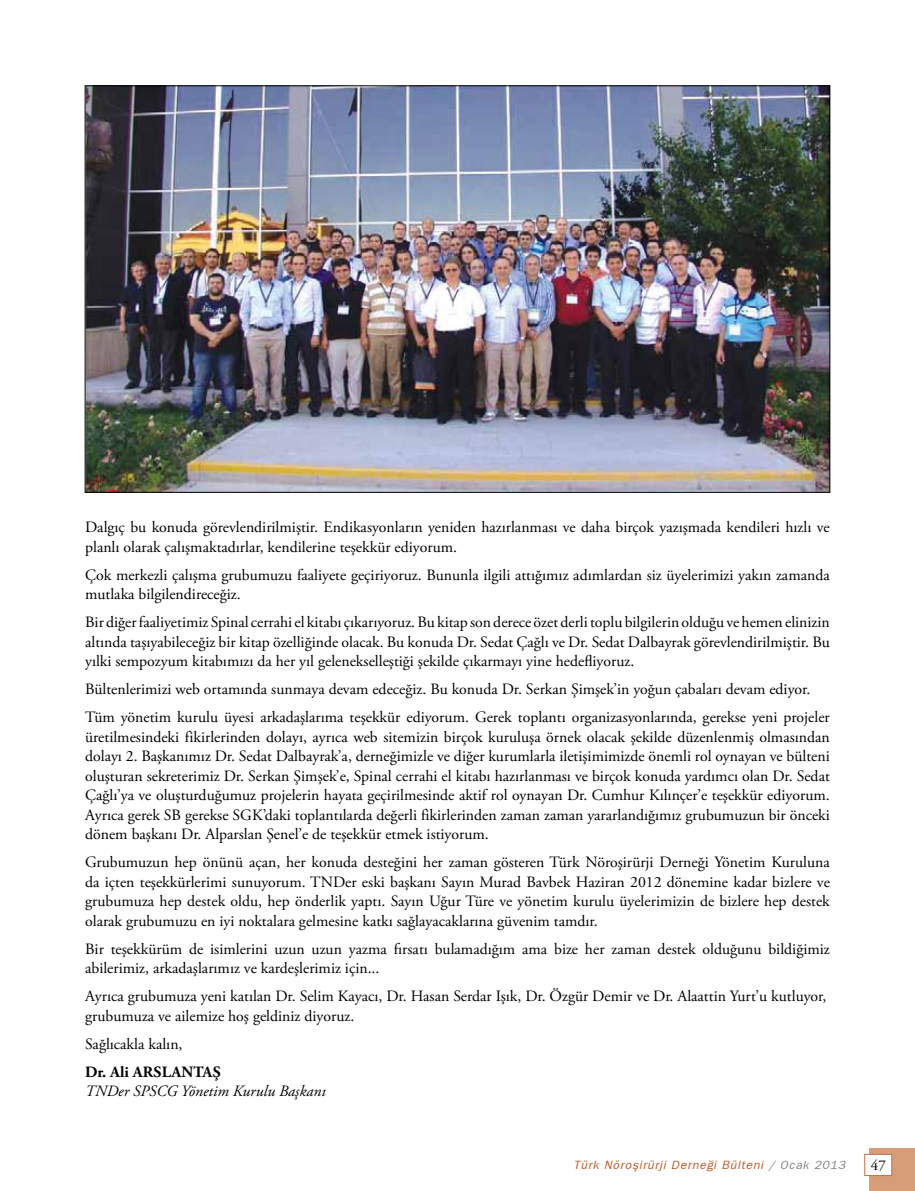
<style>
.page{position:relative;width:915px;height:1191px;background:#fff}
.page>*{position:absolute;margin:0;border:0;box-sizing:border-box;transform-origin:0 0}
.t1{font:15.75px/19.5px "Adobe Garamond Pro";color:#000}
.t2{font:italic 15.75px "Adobe Garamond Pro";color:#000}
.t3{font:15px "Adobe Garamond Pro";color:#000}
.t4{font:italic 12px "Franklin Gothic";letter-spacing:.07em;color:#b95522}
.s1{font-weight:700}
.s2{color:#808285}
</style>
<div class="page">
<div style="left:869px;top:1148px;width:45px;height:43px;background:#d79d79"></div>
<div style="left:864px;top:1154px;width:27px;height:21px;background:#fff;border:1px solid #c47140"></div>
<img style="left:87px;top:87px;width:741px;height:404px">
<p class="t1" style="left:85px;top:518px;width:746px">Dalgıç bu konuda görevlendirilmiştir. Endikasyonların yeniden hazırlanması ve daha birçok yazışmada kendileri hızlı ve planlı olarak çalışmaktadırlar, kendilerine teşekkür ediyorum.</p>
<p class="t1" style="left:85px;top:565px;width:746px">Çok merkezli çalışma grubumuzu faaliyete geçiriyoruz. Bununla ilgili attığımız adımlardan siz üyelerimizi yakın zamanda mutlaka bilgilendireceğiz.</p>
<p class="t1" style="left:85px;top:613px;width:746px;text-align:justify">Bir diğer faaliyetimiz Spinal cerrahi el kitabı çıkarıyoruz. Bu kitap son derece özet derli toplu bilgilerin olduğu ve hemen elinizin altında taşıyabileceğiz bir kitap özelliğinde olacak. Bu konuda Dr. Sedat Çağlı ve Dr. Sedat Dalbayrak görevlendirilmiştir. Bu yılki sempozyum kitabımızı da her yıl gelenekselleştiği şekilde çıkarmayı yine hedefliyoruz.</p>
<p class="t1" style="left:85px;top:676px;width:746px;line-height:28px">Bültenlerimizi web ortamında sunmaya devam edeceğiz. Bu konuda Dr. Serkan Şimşek’in yoğun çabaları devam ediyor.<br>Tüm yönetim kurulu üyesi arkadaşlarıma teşekkür ediyorum. Gerek toplantı organizasyonlarında, gerekse yeni projeler</p>
<p class="t1" style="left:85px;top:727px;width:746px;text-align:justify">üretilmesindeki fikirlerinden dolayı, ayrıca web sitemizin birçok kuruluşa örnek olacak şekilde düzenlenmiş olmasından dolayı 2. Başkanımız Dr. Sedat Dalbayrak’a, derneğimizle ve diğer kurumlarla iletişimimizde önemli rol oynayan ve bülteni oluşturan sekreterimiz Dr. Serkan Şimşek’e, Spinal cerrahi el kitabı hazırlanması ve birçok konuda yardımcı olan Dr. Sedat Çağlı’ya ve oluşturduğumuz projelerin hayata geçirilmesinde aktif rol oynayan Dr. Cumhur Kılınçer’e teşekkür ediyorum.<br>Ayrıca gerek SB gerekse SGK’daki toplantılarda değerli fikirlerinden zaman zaman yararlandığımız grubumuzun bir önceki dönem başkanı Dr. Alparslan Şenel’e de teşekkür etmek istiyorum.</p>
<p class="t1" style="left:85px;top:853px;width:746px;text-align:justify">Grubumuzun hep önünü açan, her konuda desteğini her zaman gösteren Türk Nöroşirürji Derneği Yönetim Kuruluna da içten teşekkürlerimi sunuyorum. TNDer eski başkanı Sayın Murad Bavbek Haziran 2012 dönemine kadar bizlere ve grubumuza hep destek oldu, hep önderlik yaptı. Sayın Uğur Türe ve yönetim kurulu üyelerimizin de bizlere hep destek olarak grubumuzu en iyi noktalara gelmesine katkı sağlayacaklarına güvenim tamdır.</p>
<p class="t1" style="left:85px;top:939px;width:746px">Bir teşekkürüm de isimlerini uzun uzun yazma fırsatı bulamadığım ama bize her zaman destek olduğunu bildiğimiz abilerimiz, arkadaşlarımız ve kardeşlerimiz için...</p>
<p class="t1" style="left:85px;top:987px;width:742px">Ayrıca grubumuza yeni katılan Dr. Selim Kayacı, Dr. Hasan Serdar Işık, Dr. Özgür Demir ve Dr. Alaattin Yurt’u kutluyor, grubumuza ve ailemize hoş geldiniz diyoruz.</p>
<p class="t1" style="left:85px;top:1030px;width:99px;line-height:28px">Sağlıcakla kalın,<br><span class="s1">DR. ALI ARSLANTAŞ</span></p>
<p class="t2" style="left:85px;top:1082px;width:242px">TNDer SPSCG Yönetim Kurulu Başkanı</p>
<p class="t4" style="left:574px;top:1158px;width:273px">Türk Nöroşirürji Derneği Bülteni <span class="s2">/ Ocak 2013</span></p>
<p class="t3" style="left:870px;top:1156px;width:16px">47</p>
</div>
